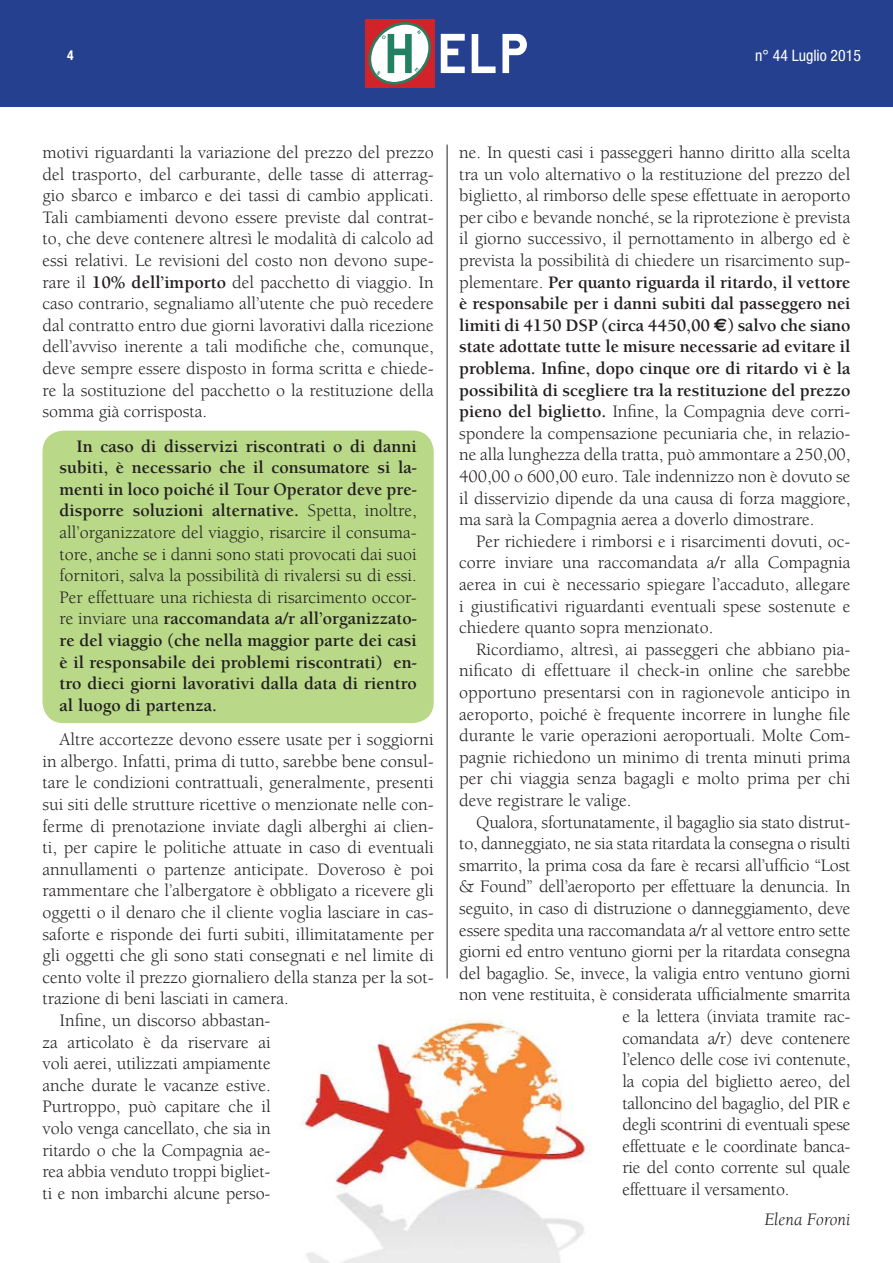
<style>
.page{position:relative;width:893px;height:1263px;background:#fff}
.page>*{position:absolute;margin:0;border:0;box-sizing:border-box;transform-origin:0 0}
.t1{font:85.65px "Aviator";color:#fff}
.t2{font:18px/21.6px "Berkeley";letter-spacing:-.005em;color:#231f20;text-align:justify}
.t3{font:700 18px/21.6px "Berkeley";color:#231f20;text-align:justify}
.t4{font:italic 18px "Berkeley";color:#231f20}
.t5{font:condensed 15.75px "Helvetica Neue";color:#fff}
.t6{font:700 condensed 13.5px "Helvetica Neue";color:#fff}
.s1{font-weight:700}
.s2{font-weight:400}
.s3{font-family:"Euro Sans";font-weight:700}
</style>
<div class="page">
<div style="left:0;top:0;width:893px;height:107px;background:#25408e"></div>
<div style="left:365px;top:19px;width:70px;height:68px;background:#d2232a"></div>
<svg style="left:368px;top:22px;width:63px;height:63px"></svg>
<div style="left:43px;top:431px;width:391px;height:292px;background:#b9d989;border-radius:21px"></div>
<img style="left:301px;top:1019px;width:290px;height:244px">
<hr style="left:447px;top:145px;width:1px;height:833px;background:#231f20">
<p class="t6" style="left:67px;top:50px;width:8px">4</p>
<h1 class="t1" style="left:437px;top:-7px;width:94px">elp</h1>
<p class="t5" style="left:755px;top:50px;width:107px">n° 44 Luglio 2015</p>
<p class="t2" style="left:43px;top:143px;width:393px">motivi riguardanti la variazione del prezzo del prezzo del trasporto, del carburante, delle tasse di atterrag&shy;gio sbarco e imbarco e dei tassi di cambio applicati.<br>Tali cambiamenti devono essere previste dal contrat&shy;to, che deve contenere altresì le modalità di calcolo ad essi relativi. Le revisioni del costo non devono supe&shy;rare il <span class="s1">10% dell’importo</span> del pacchetto di viaggio. In caso contrario, segnaliamo all’utente che può recedere dal contratto entro due giorni lavorativi dalla ricezione dell’avviso inerente a tali modifiche che, comunque, deve sempre essere disposto in forma scritta e chiede&shy;re la sostituzione del pacchetto o la restituzione della somma già corrisposta.</p>
<p class="t3" style="left:60px;top:437px;width:359px;text-indent:17px">In caso di disservizi riscontrati o di danni subiti, è necessario che il consumatore si la&shy;menti in loco poiché il Tour Operator deve pre&shy;disporre soluzioni alternative. <span class="s2">Spetta, inoltre, all’organizzatore del viaggio, risarcire il consuma&shy;tore, anche se i danni sono stati provocati dai suoi fornitori, salva la possibilità di rivalersi su di essi.<br>Per effettuare una richiesta di risarcimento occor&shy;re inviare una</span> raccomandata a/r all’organizzato&shy;re del viaggio (che nella maggior parte dei casi è il responsabile dei problemi riscontrati) en&shy;tro dieci giorni lavorativi dalla data di rientro al luogo di partenza.</p>
<p class="t2" style="left:60px;top:730px;width:376px">Altre accortezze devono essere usate per i soggiorni</p>
<p class="t2" style="left:43px;top:752px;width:393px">in albergo. Infatti, prima di tutto, sarebbe bene consul-</p>
<p class="t2" style="left:43px;top:773px;width:393px">tare le condizioni contrattuali, generalmente, presenti</p>
<p class="t2" style="left:43px;top:795px;width:393px">sui siti delle strutture ricettive o menzionate nelle con-</p>
<p class="t2" style="left:43px;top:817px;width:393px">ferme di prenotazione inviate dagli alberghi ai clien-</p>
<p class="t2" style="left:43px;top:838px;width:393px">ti, per capire le politiche attuate in caso di eventuali</p>
<p class="t2" style="left:43px;top:860px;width:393px">annullamenti o partenze anticipate. Doveroso è poi</p>
<p class="t2" style="left:43px;top:881px;width:393px">rammentare che l’albergatore è obbligato a ricevere gli</p>
<p class="t2" style="left:43px;top:903px;width:393px">oggetti o il denaro che il cliente voglia lasciare in cas-</p>
<p class="t2" style="left:43px;top:925px;width:393px">saforte e risponde dei furti subiti, illimitatamente per</p>
<p class="t2" style="left:43px;top:946px;width:393px">gli oggetti che gli sono stati consegnati e nel limite di</p>
<p class="t2" style="left:43px;top:968px;width:393px">cento volte il prezzo giornaliero della stanza per la sot-</p>
<p class="t2" style="left:43px;top:989px;width:248px">trazione di beni lasciati in camera.</p>
<p class="t2" style="left:60px;top:1011px;width:213px">Infine, un discorso abbastan-</p>
<p class="t2" style="left:43px;top:1033px;width:230px">za articolato è da riservare ai</p>
<p class="t2" style="left:43px;top:1054px;width:230px">voli aerei, utilizzati ampiamente</p>
<p class="t2" style="left:43px;top:1076px;width:230px">anche durate le vacanze estive.</p>
<p class="t2" style="left:43px;top:1097px;width:230px">Purtroppo, può capitare che il</p>
<p class="t2" style="left:43px;top:1119px;width:230px">volo venga cancellato, che sia in</p>
<p class="t2" style="left:43px;top:1141px;width:230px">ritardo o che la Compagnia ae-</p>
<p class="t2" style="left:43px;top:1162px;width:230px">rea abbia venduto troppi bigliet-</p>
<p class="t2" style="left:43px;top:1184px;width:230px">ti e non imbarchi alcune perso-</p>
<p class="t2" style="left:459px;top:143px;width:393px">ne. In questi casi i passeggeri hanno diritto alla scelta tra un volo alternativo o la restituzione del prezzo del biglietto, al rimborso delle spese effettuate in aeroporto per cibo e bevande nonché, se la riprotezione è prevista il giorno successivo, il pernottamento in albergo ed è prevista la possibilità di chiedere un risarcimento sup&shy;plementare. <span class="s1">Per quanto riguarda il ritardo, il vettore è responsabile per i danni subiti dal passeggero nei limiti di 4150 DSP (circa 4450,00</span> <span class="s3">€</span><span class="s1">) salvo che siano state adottate tutte le misure necessarie ad evitare il problema. Infine, dopo cinque ore di ritardo vi è la possibilità di scegliere tra la restituzione del prezzo pieno del biglietto.</span> Infine, la Compagnia deve corri&shy;spondere la compensazione pecuniaria che, in relazio&shy;ne alla lunghezza della tratta, può ammontare a 250,00, 400,00 o 600,00 euro. Tale indennizzo non è dovuto se il disservizio dipende da una causa di forza maggiore, ma sarà la Compagnia aerea a doverlo dimostrare.</p>
<p class="t2" style="left:459px;top:532px;width:393px;text-indent:17px">Per richiedere i rimborsi e i risarcimenti dovuti, oc&shy;corre inviare una raccomandata a/r alla Compagnia aerea in cui è necessario spiegare l’accaduto, allegare i giustificativi riguardanti eventuali spese sostenute e chiedere quanto sopra menzionato.</p>
<p class="t2" style="left:459px;top:640px;width:393px;text-indent:17px">Ricordiamo, altresì, ai passeggeri che abbiano pia&shy;nificato di effettuare il check-in online che sarebbe opportuno presentarsi con in ragionevole anticipo in aeroporto, poiché è frequente incorrere in lunghe file durante le varie operazioni aeroportuali. Molte Com&shy;pagnie richiedono un minimo di trenta minuti prima per chi viaggia senza bagagli e molto prima per chi deve registrare le valige.</p>
<p class="t2" style="left:476px;top:813px;width:376px">Qualora, sfortunatamente, il bagaglio sia stato distrut-</p>
<p class="t2" style="left:459px;top:834px;width:393px">to, danneggiato, ne sia stata ritardata la consegna o risulti</p>
<p class="t2" style="left:459px;top:856px;width:393px">smarrito, la prima cosa da fare è recarsi all’ufficio “Lost</p>
<p class="t2" style="left:459px;top:878px;width:393px">&amp; Found” dell’aeroporto per effettuare la denuncia. In</p>
<p class="t2" style="left:459px;top:899px;width:393px">seguito, in caso di distruzione o danneggiamento, deve</p>
<p class="t2" style="left:459px;top:921px;width:393px">essere spedita una raccomandata a/r al vettore entro sette</p>
<p class="t2" style="left:459px;top:942px;width:393px">giorni ed entro ventuno giorni per la ritardata consegna</p>
<p class="t2" style="left:459px;top:964px;width:393px">del bagaglio. Se, invece, la valigia entro ventuno giorni</p>
<p class="t2" style="left:459px;top:986px;width:393px">non vene restituita, è considerata ufficialmente smarrita</p>
<p class="t2" style="left:622px;top:1007px;width:230px">e la lettera (inviata tramite rac-</p>
<p class="t2" style="left:622px;top:1029px;width:230px">comandata a/r) deve contenere</p>
<p class="t2" style="left:622px;top:1050px;width:230px">l’elenco delle cose ivi contenute,</p>
<p class="t2" style="left:622px;top:1072px;width:230px">la copia del biglietto aereo, del</p>
<p class="t2" style="left:622px;top:1094px;width:230px">talloncino del bagaglio, del PIR e</p>
<p class="t2" style="left:622px;top:1115px;width:230px">degli scontrini di eventuali spese</p>
<p class="t2" style="left:622px;top:1137px;width:230px">effettuate e le coordinate banca-</p>
<p class="t2" style="left:622px;top:1158px;width:230px">rie del conto corrente sul quale</p>
<p class="t2" style="left:622px;top:1180px;width:169px">effettuare il versamento.</p>
<p class="t4" style="left:764px;top:1212px;width:88px">Elena Foroni</p>
</div>
